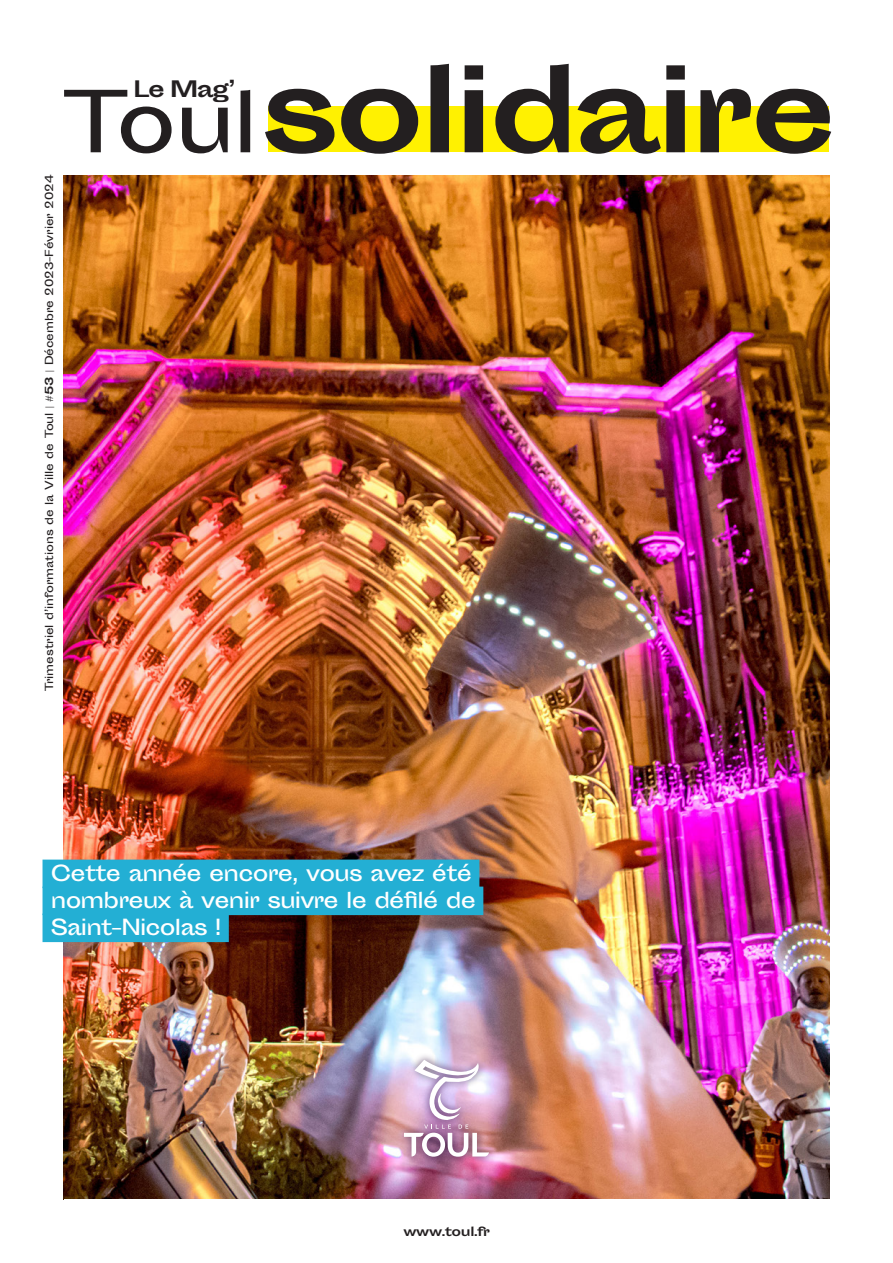
<style>
.page{position:relative;width:893px;height:1263px;background:#fff}
.page>*{position:absolute;margin:0;border:0;box-sizing:border-box;transform-origin:0 0}
.t1{font:700 21.45px "Sporting Grotesque";color:#231f20}
.t2{font:21px "Sporting Grotesque";letter-spacing:-.04em;color:#fff}
.t3{font:700 12px "Sporting Grotesque";letter-spacing:-.03em;color:#231f20}
.t4{font:10.5px "Sporting Grotesque";color:#231f20}
.s1{font-weight:700}
</style>
<div class="page">
<img style="left:64px;top:175px;width:765px;height:1024px">
<div style="left:396px;top:1052px;width:100px;height:113px;background:#381a45;opacity:.75"></div>
<img style="left:404px;top:1060px;width:85px;height:97px">
<div style="left:268px;top:106px;width:561px;height:46px;background:#fff101"></div>
<svg style="left:64px;top:90px;width:108px;height:63px"></svg>
<svg style="left:182px;top:108px;width:46px;height:45px"></svg>
<svg style="left:241px;top:90px;width:9px;height:62px"></svg>
<svg style="left:265px;top:89px;width:69px;height:65px"></svg>
<svg style="left:341px;top:89px;width:77px;height:65px"></svg>
<div style="left:430px;top:64px;width:19px;height:88px;background:#231f20"></div>
<svg style="left:465px;top:65px;width:18px;height:87px;background:#3e3b3c"></svg>
<svg style="left:495px;top:64px;width:74px;height:90px"></svg>
<svg style="left:578px;top:65px;width:107px;height:89px"></svg>
<svg style="left:700px;top:89px;width:131px;height:65px"></svg>
<div style="left:43px;top:859px;width:436px;height:29px;background:#23afd4"></div>
<div style="left:43px;top:886px;width:440px;height:29px;background:#23afd4"></div>
<div style="left:43px;top:913px;width:186px;height:29px;background:#23afd4"></div>
<p class="t4" style="left:43px;top:691px;width:518px;rotate:-90deg">Trimestriel d’informations de la Ville de Toul | <span class="s1">#53</span> | Décembre 2023-Février 2024</p>
<p class="t1" style="left:133px;top:77px;width:103px">Le Mag’</p>
<p class="t2" style="left:51px;top:862px;width:423px">Cette année encore, vous avez été</p>
<p class="t2" style="left:51px;top:889px;width:427px">nombreux à venir suivre le défilé de</p>
<p class="t2" style="left:51px;top:916px;width:172px">Saint-Nicolas !</p>
<p class="t3" style="left:403px;top:1224px;width:88px">www.toul.fr</p>
</div>
